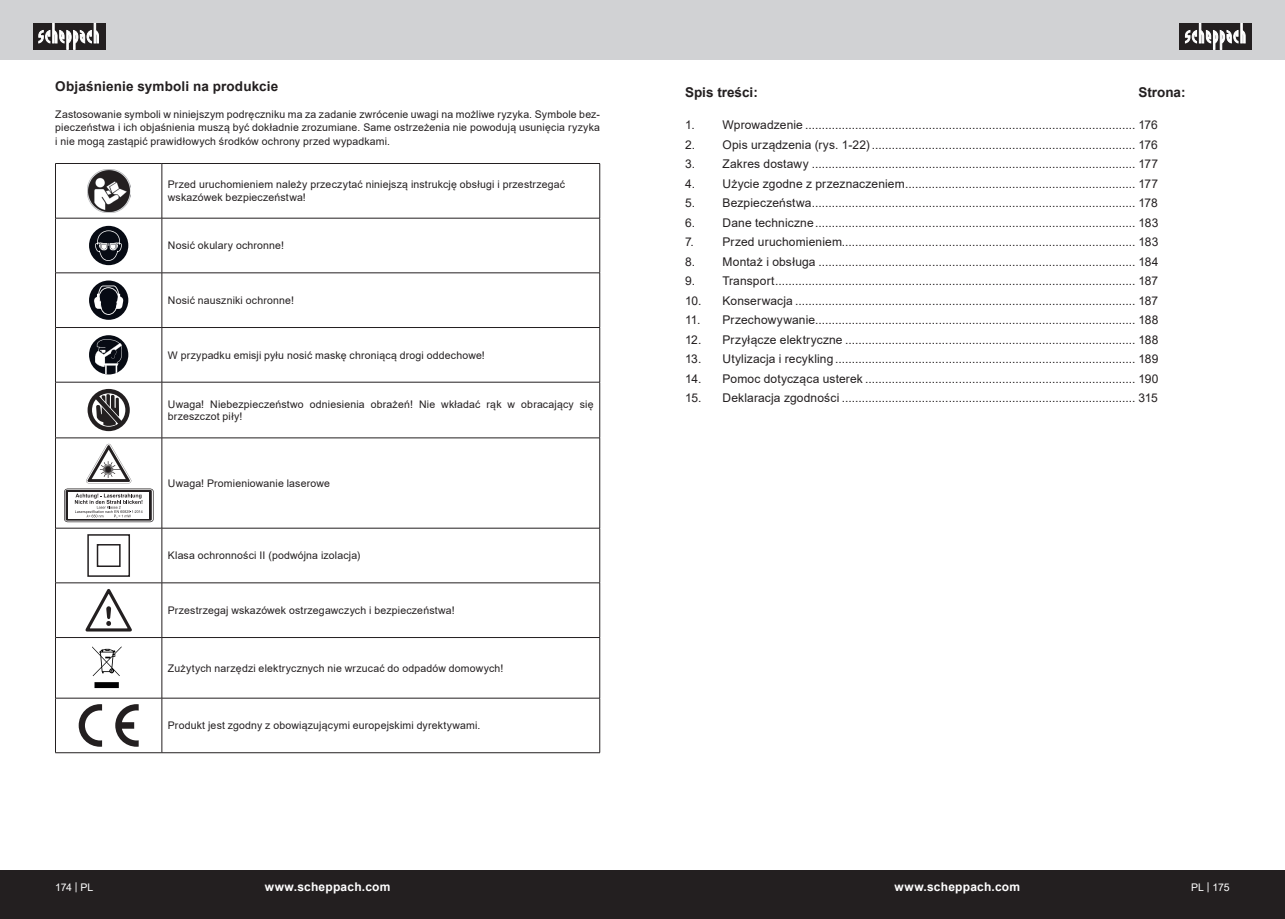
<style>
.page{position:relative;width:1285px;height:919px;background:#fff}
.page>*{position:absolute;margin:0;border:0;box-sizing:border-box;transform-origin:0 0}
.t1{font:700 13.5px "Arial";letter-spacing:.01em;color:#231f20}
.t2{font:12px "Arial";letter-spacing:.01em;color:#231f20}
.t3{font:700 12px "Arial";letter-spacing:.02em;color:#fff}
.t4{font:10.5px/13.5px "Arial";letter-spacing:.015em;color:#231f20}
.t5{font:10.5px "Arial";letter-spacing:-.025em;color:#fff}
</style>
<div class="page">
<div style="left:642px;top:0;width:642px;height:60px;background:#d1d2d4"></div>
<div style="left:0;top:0;width:642px;height:60px;background:#d1d2d4"></div>
<div style="left:0;top:870px;width:642px;height:48px;background:#231f20"></div>
<div style="left:642px;top:870px;width:642px;height:48px;background:#231f20"></div>
<div style="left:1179px;top:23px;width:72px;height:27px;background:#231f20"></div>
<svg style="left:1184px;top:23px;width:61px;height:27px"></svg>
<div style="left:33px;top:23px;width:72px;height:27px;background:#231f20"></div>
<svg style="left:38px;top:23px;width:61px;height:27px"></svg>
<hr style="left:55px;top:163px;width:107px;height:1px;background:#231f20">
<hr style="left:55px;top:164px;width:1px;height:54px;background:#231f20">
<hr style="left:162px;top:163px;width:438px;height:1px;background:#231f20">
<hr style="left:162px;top:164px;width:1px;height:54px;background:#231f20">
<hr style="left:599px;top:164px;width:1px;height:54px;background:#231f20">
<hr style="left:55px;top:218px;width:107px;height:1px;background:#231f20">
<hr style="left:55px;top:218px;width:1px;height:54px;background:#231f20">
<hr style="left:162px;top:218px;width:438px;height:1px;background:#231f20">
<hr style="left:162px;top:218px;width:1px;height:54px;background:#231f20">
<hr style="left:599px;top:218px;width:1px;height:54px;background:#231f20">
<hr style="left:55px;top:272px;width:107px;height:1px;background:#231f20">
<hr style="left:55px;top:273px;width:1px;height:54px;background:#231f20">
<hr style="left:162px;top:272px;width:438px;height:1px;background:#231f20">
<hr style="left:162px;top:273px;width:1px;height:54px;background:#231f20">
<hr style="left:599px;top:273px;width:1px;height:54px;background:#231f20">
<hr style="left:55px;top:327px;width:107px;height:1px;background:#231f20">
<hr style="left:55px;top:327px;width:1px;height:55px;background:#231f20">
<hr style="left:162px;top:327px;width:438px;height:1px;background:#231f20">
<hr style="left:162px;top:327px;width:1px;height:55px;background:#231f20">
<hr style="left:599px;top:327px;width:1px;height:55px;background:#231f20">
<hr style="left:55px;top:382px;width:107px;height:1px;background:#231f20">
<hr style="left:55px;top:382px;width:1px;height:55px;background:#231f20">
<hr style="left:162px;top:382px;width:438px;height:1px;background:#231f20">
<hr style="left:162px;top:382px;width:1px;height:55px;background:#231f20">
<hr style="left:599px;top:382px;width:1px;height:55px;background:#231f20">
<hr style="left:55px;top:437px;width:107px;height:1px;background:#231f20">
<hr style="left:55px;top:438px;width:1px;height:90px;background:#231f20">
<hr style="left:162px;top:437px;width:438px;height:1px;background:#231f20">
<hr style="left:162px;top:438px;width:1px;height:90px;background:#231f20">
<hr style="left:599px;top:438px;width:1px;height:90px;background:#231f20">
<hr style="left:55px;top:528px;width:107px;height:1px;background:#231f20">
<hr style="left:55px;top:528px;width:1px;height:54px;background:#231f20">
<hr style="left:162px;top:528px;width:438px;height:1px;background:#231f20">
<hr style="left:162px;top:528px;width:1px;height:54px;background:#231f20">
<hr style="left:599px;top:528px;width:1px;height:54px;background:#231f20">
<hr style="left:55px;top:582px;width:107px;height:1px;background:#231f20">
<hr style="left:55px;top:583px;width:1px;height:54px;background:#231f20">
<hr style="left:162px;top:582px;width:438px;height:1px;background:#231f20">
<hr style="left:162px;top:583px;width:1px;height:54px;background:#231f20">
<hr style="left:599px;top:583px;width:1px;height:54px;background:#231f20">
<hr style="left:55px;top:637px;width:107px;height:1px;background:#231f20">
<hr style="left:55px;top:637px;width:1px;height:61px;background:#231f20">
<hr style="left:162px;top:637px;width:438px;height:1px;background:#231f20">
<hr style="left:162px;top:637px;width:1px;height:61px;background:#231f20">
<hr style="left:599px;top:637px;width:1px;height:61px;background:#231f20">
<hr style="left:55px;top:697px;width:107px;height:1px;background:#231f20">
<hr style="left:55px;top:698px;width:1px;height:54px;background:#231f20">
<hr style="left:162px;top:697px;width:438px;height:1px;background:#231f20">
<hr style="left:162px;top:698px;width:1px;height:54px;background:#231f20">
<hr style="left:599px;top:698px;width:1px;height:54px;background:#231f20">
<hr style="left:55px;top:752px;width:107px;height:1px;background:#231f20">
<hr style="left:162px;top:752px;width:438px;height:1px;background:#231f20">
<img style="left:87px;top:169px;width:43px;height:43px">
<svg style="left:87px;top:224px;width:43px;height:43px"></svg>
<div style="left:89px;top:226px;width:39px;height:39px;background:#070b14;border-radius:50%"></div>
<svg style="left:95px;top:230px;width:27px;height:31px"></svg>
<svg style="left:87px;top:279px;width:43px;height:42px"></svg>
<div style="left:89px;top:280px;width:39px;height:40px;background:#070b14;border-radius:50%"></div>
<svg style="left:94px;top:285px;width:29px;height:30px"></svg>
<svg style="left:87px;top:333px;width:43px;height:43px"></svg>
<div style="left:89px;top:335px;width:39px;height:39px;background:#070b14;border-radius:50%"></div>
<svg style="left:95px;top:339px;width:27px;height:35px"></svg>
<svg style="left:87px;top:388px;width:43px;height:44px"></svg>
<svg style="left:64px;top:444px;width:90px;height:78px"></svg>
<svg style="left:87px;top:534px;width:43px;height:43px"></svg>
<svg style="left:85px;top:589px;width:47px;height:42px"></svg>
<svg style="left:92px;top:646px;width:29px;height:42px"></svg>
<svg style="left:79px;top:704px;width:23px;height:42px"></svg>
<svg style="left:115px;top:704px;width:24px;height:42px"></svg>
<p class="t1" style="left:55px;top:76px;width:224px">Objaśnienie symboli na produkcie</p>
<p class="t4" style="left:55px;top:107px;width:546px;text-align:justify">Zastosowanie symboli w niniejszym podręczniku ma za zadanie zwrócenie uwagi na możliwe ryzyka. Symbole bez&shy;pieczeństwa i ich objaśnienia muszą być dokładnie zrozumiane. Same ostrzeżenia nie powodują usunięcia ryzyka i nie mogą zastąpić prawidłowych środków ochrony przed wypadkami.</p>
<p class="t4" style="left:168px;top:178px;width:398px;line-height:12.6px">Przed uruchomieniem należy przeczytać niniejszą instrukcję obsługi i przestrzegać wskazówek bezpieczeństwa!</p>
<p class="t4" style="left:168px;top:239px;width:118px">Nosić okulary ochronne!</p>
<p class="t4" style="left:168px;top:293px;width:128px">Nosić nauszniki ochronne!</p>
<p class="t4" style="left:168px;top:348px;width:318px">W przypadku emisji pyłu nosić maskę chroniącą drogi oddechowe!</p>
<p class="t4" style="left:168px;top:397px;width:427px;line-height:12.6px">Uwaga! Niebezpieczeństwo odniesienia obrażeń! Nie wkładać rąk w obracający się brzeszczot piły!</p>
<p class="t4" style="left:168px;top:476px;width:163px">Uwaga! Promieniowanie laserowe</p>
<p class="t4" style="left:168px;top:548px;width:194px">Klasa ochronności II (podwójna izolacja)</p>
<p class="t4" style="left:168px;top:603px;width:288px">Przestrzegaj wskazówek ostrzegawczych i bezpieczeństwa!</p>
<p class="t4" style="left:168px;top:661px;width:337px">Zużytych narzędzi elektrycznych nie wrzucać do odpadów domowych!</p>
<p class="t4" style="left:168px;top:718px;width:314px">Produkt jest zgodny z obowiązującymi europejskimi dyrektywami.</p>
<p class="t1" style="left:685px;top:82px;width:74px">Spis treści:</p>
<p class="t1" style="left:1138px;top:82px;width:49px">Strona:</p>
<p class="t2" style="left:685px;top:117px;width:474px">1. Wprowadzenie ................................................................................................... 176</p>
<p class="t2" style="left:685px;top:136px;width:474px">2. Opis urządzenia (rys. 1-22) ............................................................................... 176</p>
<p class="t2" style="left:685px;top:156px;width:474px">3. Zakres dostawy ................................................................................................. 177</p>
<p class="t2" style="left:685px;top:175px;width:474px">4. Użycie zgodne z przeznaczeniem..................................................................... 177</p>
<p class="t2" style="left:685px;top:195px;width:474px">5. Bezpieczeństwa................................................................................................. 178</p>
<p class="t2" style="left:685px;top:214px;width:474px">6. Dane techniczne................................................................................................ 183</p>
<p class="t2" style="left:685px;top:234px;width:474px">7. Przed uruchomieniem........................................................................................ 183</p>
<p class="t2" style="left:685px;top:253px;width:475px">8. Montaż i obsługa ............................................................................................... 184</p>
<p class="t2" style="left:685px;top:273px;width:474px">9. Transport............................................................................................................ 187</p>
<p class="t2" style="left:685px;top:292px;width:474px">10. Konserwacja ...................................................................................................... 187</p>
<p class="t2" style="left:685px;top:312px;width:475px">11. Przechowywanie................................................................................................ 188</p>
<p class="t2" style="left:685px;top:331px;width:475px">12. Przyłącze elektryczne ....................................................................................... 188</p>
<p class="t2" style="left:685px;top:351px;width:474px">13. Utylizacja i recykling .......................................................................................... 189</p>
<p class="t2" style="left:685px;top:370px;width:475px">14. Pomoc dotycząca usterek ................................................................................. 190</p>
<p class="t2" style="left:685px;top:390px;width:474px">15. Deklaracja zgodności ........................................................................................ 315</p>
<p class="t5" style="left:55px;top:880px;width:40px">174 | PL</p>
<p class="t3" style="left:265px;top:878px;width:127px">www.scheppach.com</p>
<p class="t3" style="left:894px;top:878px;width:127px">www.scheppach.com</p>
<p class="t5" style="left:1190px;top:880px;width:40px">PL | 175</p>
</div>
